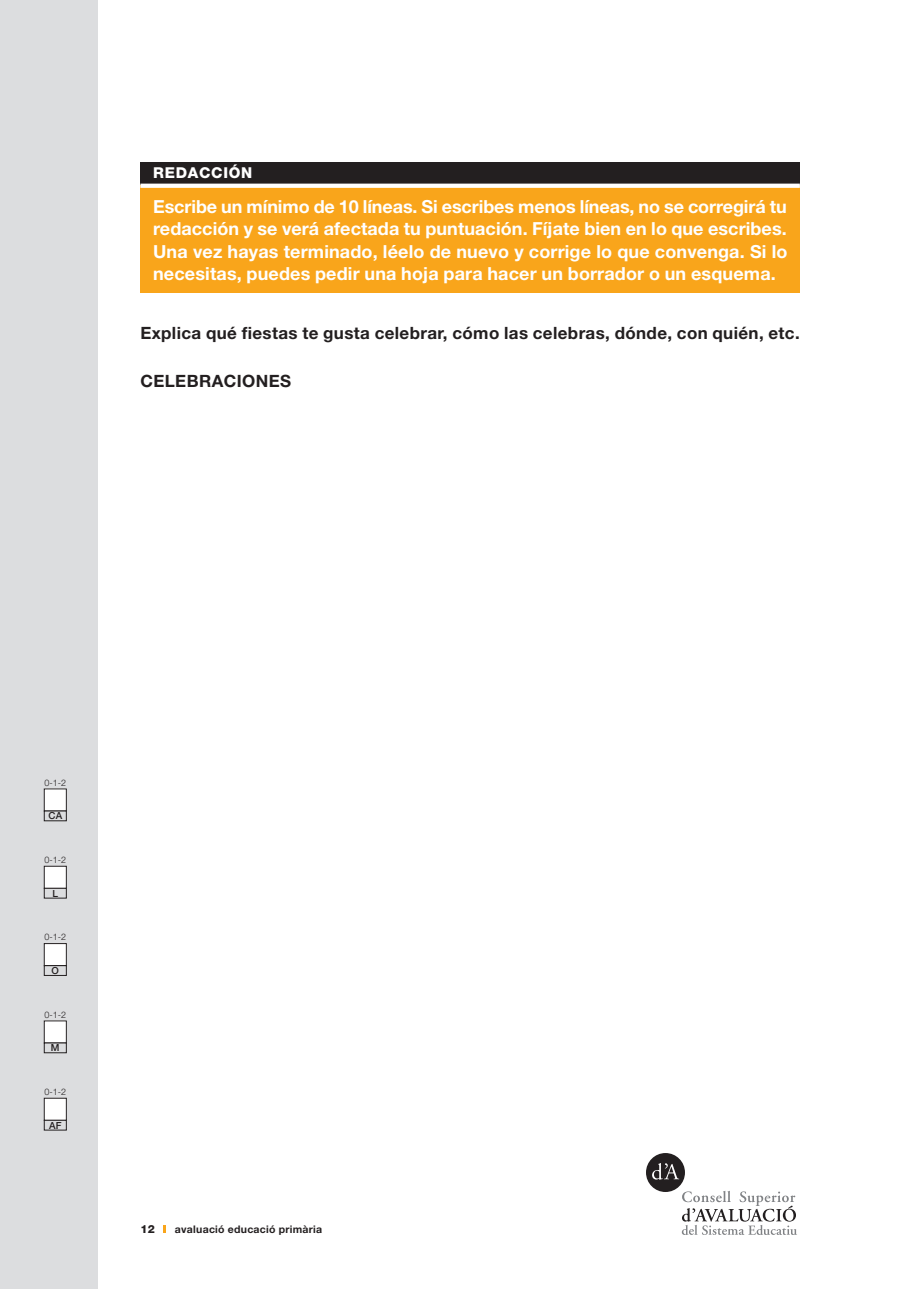
<style>
.page{position:relative;width:919px;height:1289px;background:#fff}
.page>*{position:absolute;margin:0;border:0;box-sizing:border-box;transform-origin:0 0}
.ACTIVITAT_EXPLICACIÓ{font:700 18px/22.5px "Helvetica Neue";letter-spacing:.01em;color:#fff;text-align:justify}
.PREGUNTA{font:700 16.95px "Helvetica Neue";letter-spacing:.02em;color:#231f20}
.ACTIVITAT_TITOL{font:800 15px "Helvetica Neue";letter-spacing:.05em;color:#fff}
.t1{font:800 11.25px "Helvetica Neue";color:#231f20}
.t2{font:700 10.5px "Helvetica Neue";letter-spacing:.025em;color:#231f20}
.t3{font:500 9.75px "Helvetica Neue";color:#231f20}
.t4{font:300 9px "Helvetica Neue";color:#231f20}
</style>
<div class="page">
<div style="left:0;top:0;width:98px;height:1288px;background:#dcdddf"></div>
<svg style="left:164px;top:1225px;width:2px;height:8px"></svg>
<div style="left:140px;top:162px;width:659px;height:24px;background:#231f20"></div>
<div style="left:140px;top:186px;width:659px;height:107px;background:#f9a51b"></div>
<svg style="left:140px;top:184px;width:659px;height:4px;fill:#fff"></svg>
<div style="left:44px;top:789px;width:22px;height:22px;background:#fff"></div>
<div style="left:44px;top:788px;width:23px;height:23px;border:1px solid #231f20"></div>
<div style="left:44px;top:810px;width:23px;height:11px;border:1px solid #231f20"></div>
<div style="left:44px;top:866px;width:22px;height:22px;background:#fff"></div>
<div style="left:44px;top:866px;width:23px;height:22px;border:1px solid #231f20"></div>
<div style="left:44px;top:888px;width:23px;height:10px;border:1px solid #231f20"></div>
<div style="left:44px;top:943px;width:22px;height:22px;background:#fff"></div>
<div style="left:44px;top:943px;width:23px;height:22px;border:1px solid #231f20"></div>
<div style="left:44px;top:965px;width:23px;height:10px;border:1px solid #231f20"></div>
<div style="left:44px;top:1020px;width:22px;height:22px;background:#fff"></div>
<div style="left:44px;top:1020px;width:23px;height:23px;border:1px solid #231f20"></div>
<div style="left:44px;top:1042px;width:23px;height:10px;border:1px solid #231f20"></div>
<div style="left:44px;top:1098px;width:22px;height:22px;background:#fff"></div>
<div style="left:44px;top:1097px;width:23px;height:23px;border:1px solid #231f20"></div>
<div style="left:44px;top:1120px;width:23px;height:10px;border:1px solid #231f20"></div>
<svg style="left:646px;top:1153px;width:151px;height:81px"></svg>
<p class="ACTIVITAT_TITOL" style="left:153px;top:164px;width:101px">REDACCIÓN</p>
<p class="ACTIVITAT_EXPLICACIÓ" style="left:153px;top:194px;width:635px">Escribe un mínimo de 10 líneas. Si escribes menos líneas, no se corregirá tu redacción y se verá afectada tu puntuación. Fíjate bien en lo que escribes.<br>Una vez hayas terminado, léelo de nuevo y corrige lo que convenga. Si lo necesitas, puedes pedir una hoja para hacer un borrador o un esquema.</p>
<p class="PREGUNTA" style="left:140px;top:322px;width:660px">Explica qué fiestas te gusta celebrar, cómo las celebras, dónde, con quién, etc.</p>
<p class="PREGUNTA" style="left:140px;top:370px;width:152px">CELEBRACIONES</p>
<p class="t4" style="left:44px;top:776px;width:23px">0-1-2</p>
<p class="t3" style="left:48px;top:810px;width:15px">CA</p>
<p class="t4" style="left:44px;top:854px;width:23px">0-1-2</p>
<p class="t3" style="left:52px;top:887px;width:7px">L</p>
<p class="t4" style="left:44px;top:931px;width:23px">0-1-2</p>
<p class="t3" style="left:52px;top:964px;width:9px">O</p>
<p class="t4" style="left:44px;top:1008px;width:23px">0-1-2</p>
<p class="t3" style="left:51px;top:1041px;width:10px">M</p>
<p class="t4" style="left:44px;top:1086px;width:23px">0-1-2</p>
<p class="t3" style="left:49px;top:1119px;width:14px">AF</p>
<p class="t1" style="left:140px;top:1222px;width:16px">12</p>
<p class="t2" style="left:175px;top:1222px;width:149px">avaluació educació primària</p>
</div>
